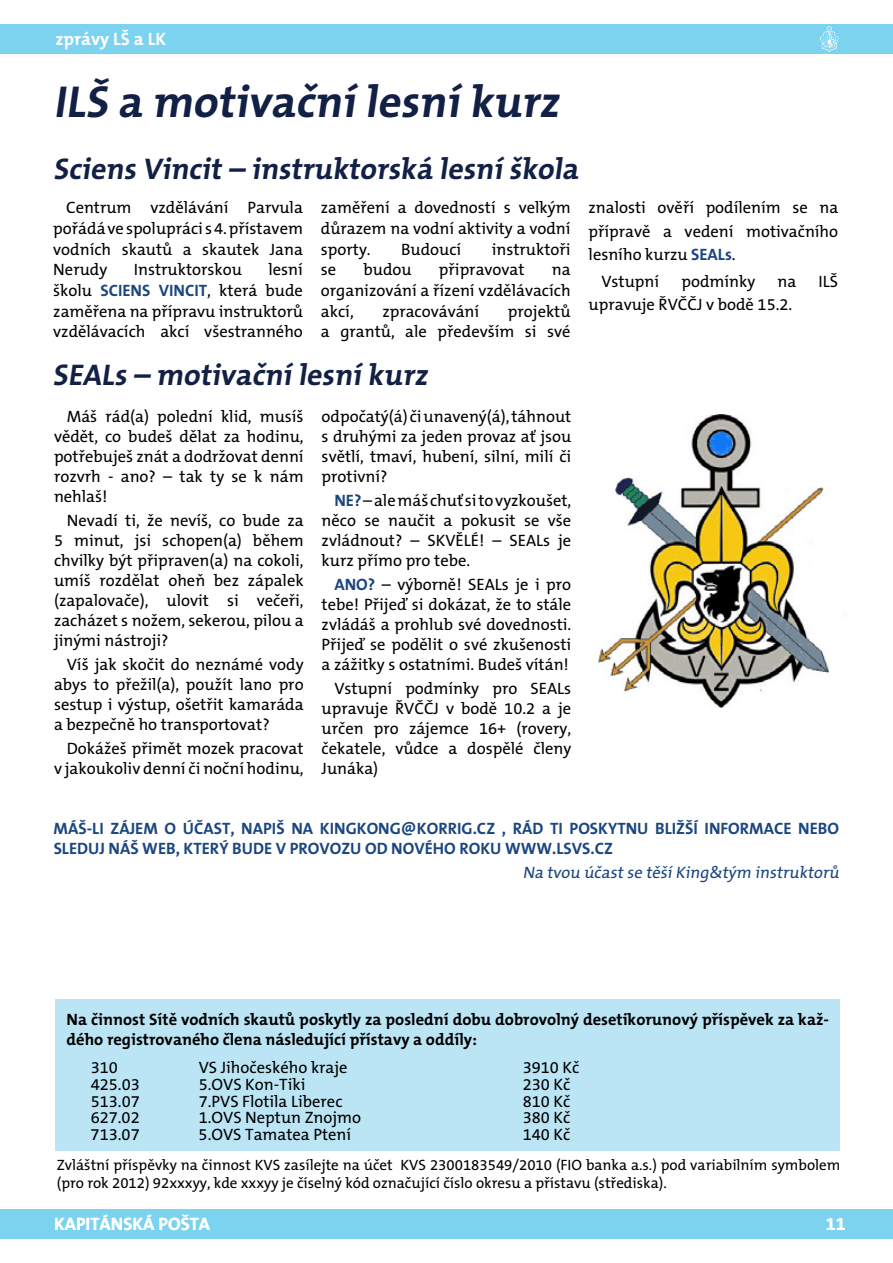
<style>
.page{position:relative;width:893px;height:1263px;background:#fff}
.page>*{position:absolute;margin:0;border:0;box-sizing:border-box;transform-origin:0 0}
.t1{font:700 45px "The Mix CE B7";color:#132045}
.t2{font:700 30px "The Mix CE B7";color:#132045}
.t3{font:700 18px "The Mix CE B7";color:#fff}
.t4{font:16.5px/20px "The Mix CE B5 Plain";color:#000;text-align:justify}
.t5{font:700 16.5px/19.8px "The Mix CE B7";color:#000}
.t6{font:700 16.5px "The Mix CE B7";color:#1b4680}
.t7{font:16.5px "The Mix CE B5 Plain";color:#1b4680}
.t8{font:15px/18px "The Mix CE B5 Plain";color:#000}
.s1{font-family:"The Mix CE B7";font-weight:700;color:#1b4680}
</style>
<div class="page">
<div style="left:0;top:1209px;width:893px;height:30px;background:#7bd3f0"></div>
<div style="left:0;top:24px;width:893px;height:30px;background:#7bd3f0"></div>
<svg style="left:820px;top:26px;width:19px;height:26px"></svg>
<img style="left:598px;top:415px;width:231px;height:293px">
<div style="left:55px;top:999px;width:785px;height:151px;background:#bbe5f4"></div>
<p class="t3" style="left:55px;top:29px;width:112px">zprávy LŠ a LK</p>
<h1 class="t1" style="left:54px;top:76px;width:515px">ILŠ a motivačnílesníkurz</h1>
<h2 class="t2" style="left:53px;top:152px;width:532px">Sciens Vincit – instruktorská lesníškola</h2>
<p class="t4" style="left:53px;top:198px;width:251px;line-height:20.7px;text-indent:13px">Centrum vzdělávání Parvula pořádá ve spolupráci s 4. přístavem vodních skautů a skautek Jana Nerudy</p>
<p class="t4" style="left:53px;top:260px;width:251px;line-height:20.7px;text-indent:215px">lesní školu <span class="s1">Sciens Vin cit</span>, která bude zaměřena na přípravu instruktorů vzdělávacích akcí všestranného</p>
<p class="t4" style="left:134px;top:261px;width:110px">Instruktorskou</p>
<p class="t4" style="left:321px;top:198px;width:251px;line-height:20.7px">zaměření a dovedností s velkým důrazem na vodní aktivity a vodní sporty.</p>
<p class="t4" style="left:401px;top:240px;width:62px">Budoucí</p>
<p class="t4" style="left:492px;top:240px;width:80px">instruktoři</p>
<p class="t4" style="left:321px;top:261px;width:17px">se</p>
<p class="t4" style="left:364px;top:261px;width:50px">budou</p>
<p class="t4" style="left:439px;top:261px;width:87px">připravovat</p>
<p class="t4" style="left:321px;top:260px;width:251px;line-height:20.7px;text-indent:231px">na organizování a řízení vzdělávacích akcí,</p>
<p class="t4" style="left:321px;top:302px;width:251px;line-height:20.7px;text-align:right">projektů<br>a grantů, ale především si své</p>
<p class="t4" style="left:382px;top:302px;width:98px">zpracovávání</p>
<h2 class="t2" style="left:53px;top:358px;width:382px">SEALs – motivačnílesníkurz</h2>
<p class="t4" style="left:589px;top:197px;width:251px;line-height:23.1px">znalosti ověří podílením se na přípravě a vedení motivačního lesního kurzu <span class="s1">SEALs</span>.</p>
<p class="t4" style="left:601px;top:272px;width:59px">Vstupní</p>
<p class="t4" style="left:681px;top:272px;width:75px">podmínky</p>
<p class="t4" style="left:777px;top:272px;width:20px">na</p>
<p class="t4" style="left:819px;top:272px;width:21px">ILŠ</p>
<p class="t4" style="left:589px;top:295px;width:205px">upravuje ŘVČČJ v bodě 15.2.</p>
<p class="t4" style="left:54px;top:407px;width:251px;text-indent:13px">Máš rád(a) polední klid, musíš vědět, co budeš dělat za hodinu, potřebuješ znát a dodržovat denní rozvrh - ano? – tak ty se k nám nehlaš!</p>
<p class="t4" style="left:54px;top:511px;width:251px;text-indent:13px">Nevadí ti, že nevíš, co bude za 5 minut, jsi schopen(a) během chvilky být připraven(a) na cokoli, umíš rozdělat oheň bez zápalek (zapalovače), ulovit si večeři, zacházet s nožem, sekerou, pilou a jinými nástroji?</p>
<p class="t4" style="left:54px;top:655px;width:251px;text-indent:13px">Víš jak skočit do neznámé vody abys to přežil(a), použít lano pro sestup i výstup, ošetřit kamaráda a bezpečně ho transportovat?</p>
<p class="t4" style="left:54px;top:739px;width:251px;text-align:right">Dokážeš přimět mozek pracovat<br>v jakoukoliv denní či noční hodinu,</p>
<p class="t4" style="left:322px;top:407px;width:251px">odpočatý(á) či unavený(á), táhnout s druhými za jeden provaz ať jsou světlí, tmaví, hubení, silní, milí či protivní?</p>
<p class="t4" style="left:322px;top:491px;width:251px;text-indent:13px"><span class="s1">NE?</span> – ale máš chuť si to vyzkoušet, něco se naučit a pokusit se vše zvládnout? – SKVĚLÉ! – SEALs je kurz přímo pro tebe.</p>
<p class="t4" style="left:322px;top:575px;width:251px;text-indent:13px"><span class="s1">ANO?</span> – výborně! SEALs je i pro tebe! Přijeď si dokázat, že to stále zvládáš a prohlub své dovednosti.<br>Přijeď se podělit o své zkušenosti a zážitky s ostatními. Budeš vítán!</p>
<p class="t4" style="left:322px;top:679px;width:251px;text-indent:13px">Vstupní podmínky pro SEALs upravuje ŘVČČJ v bodě 10.2 a je určen pro zájemce 16+ (rovery, čekatele, vůdce a dospělé členy Junáka)</p>
<p class="t6" style="left:54px;top:819px;width:197px">Máš-li záj em o účast, napiš</p>
<p class="t6" style="left:291px;top:819px;width:77px">nakingkon</p>
<p class="t6" style="left:390px;top:819px;width:37px">g@korri</p>
<p class="t6" style="left:462px;top:819px;width:62px">g.cz , rád</p>
<p class="t6" style="left:550px;top:819px;width:30px">ti posk</p>
<p class="t6" style="left:608px;top:819px;width:108px">ytn u bližší informa</p>
<p class="t6" style="left:774px;top:819px;width:64px">ce nebo</p>
<p class="t6" style="left:54px;top:839px;width:66px">sleduj náš</p>
<p class="t6" style="left:142px;top:839px;width:159px">web, který bude v provoz</p>
<p class="t6" style="left:350px;top:839px;width:121px">u od Nového rok</p>
<p class="t6" style="left:490px;top:839px;width:123px">u WWW.LSVS.cz</p>
<p class="t7" style="left:523px;top:863px;width:321px">Na tvou účast se těšíKing&amp;tým instruktorů</p>
<p class="t5" style="left:67px;top:1010px;width:764px">Na činnost Sítě vodních skautů poskytly za poslední dobu dobrovolný desetikorunový příspěvek za kaž&shy;dého registrovaného člena následující přístavy a oddíly:</p>
<p class="t4" style="left:91px;top:1058px;width:29px">310</p>
<p class="t4" style="left:199px;top:1058px;width:150px">VS Jihočeského kraje</p>
<p class="t4" style="left:523px;top:1058px;width:58px">3910 Kč</p>
<p class="t4" style="left:91px;top:1075px;width:51px">425.03</p>
<p class="t4" style="left:199px;top:1075px;width:108px">5.OVS Kon-Tiki</p>
<p class="t4" style="left:523px;top:1075px;width:49px">230 Kč</p>
<p class="t4" style="left:91px;top:1092px;width:51px">513.07</p>
<p class="t4" style="left:199px;top:1092px;width:145px">7.PVS Flotila Liberec</p>
<p class="t4" style="left:523px;top:1092px;width:49px">810 Kč</p>
<p class="t4" style="left:91px;top:1109px;width:51px">627.02</p>
<p class="t4" style="left:199px;top:1109px;width:164px">1.OVS Neptun Znojmo</p>
<p class="t4" style="left:523px;top:1109px;width:49px">380 Kč</p>
<p class="t4" style="left:91px;top:1126px;width:51px">713.07</p>
<p class="t4" style="left:199px;top:1126px;width:154px">5.OVS Tamatea Ptení</p>
<p class="t4" style="left:523px;top:1126px;width:49px">140 Kč</p>
<p class="t8" style="left:57px;top:1156px;width:785px">Zvláštní příspěvky na činnost KVS zasílejte na účet KVS 2300183549/2010 (FIO banka a.s.) pod variabilním symbolem (pro rok 2012) 92xxxyy, kde xxxyy je číselný kód označující číslo okresu a přístavu (střediska).</p>
<p class="t3" style="left:54px;top:1214px;width:158px">KAPITÁNSKÁ POŠTA</p>
<p class="t3" style="left:826px;top:1214px;width:21px">11</p>
</div>
